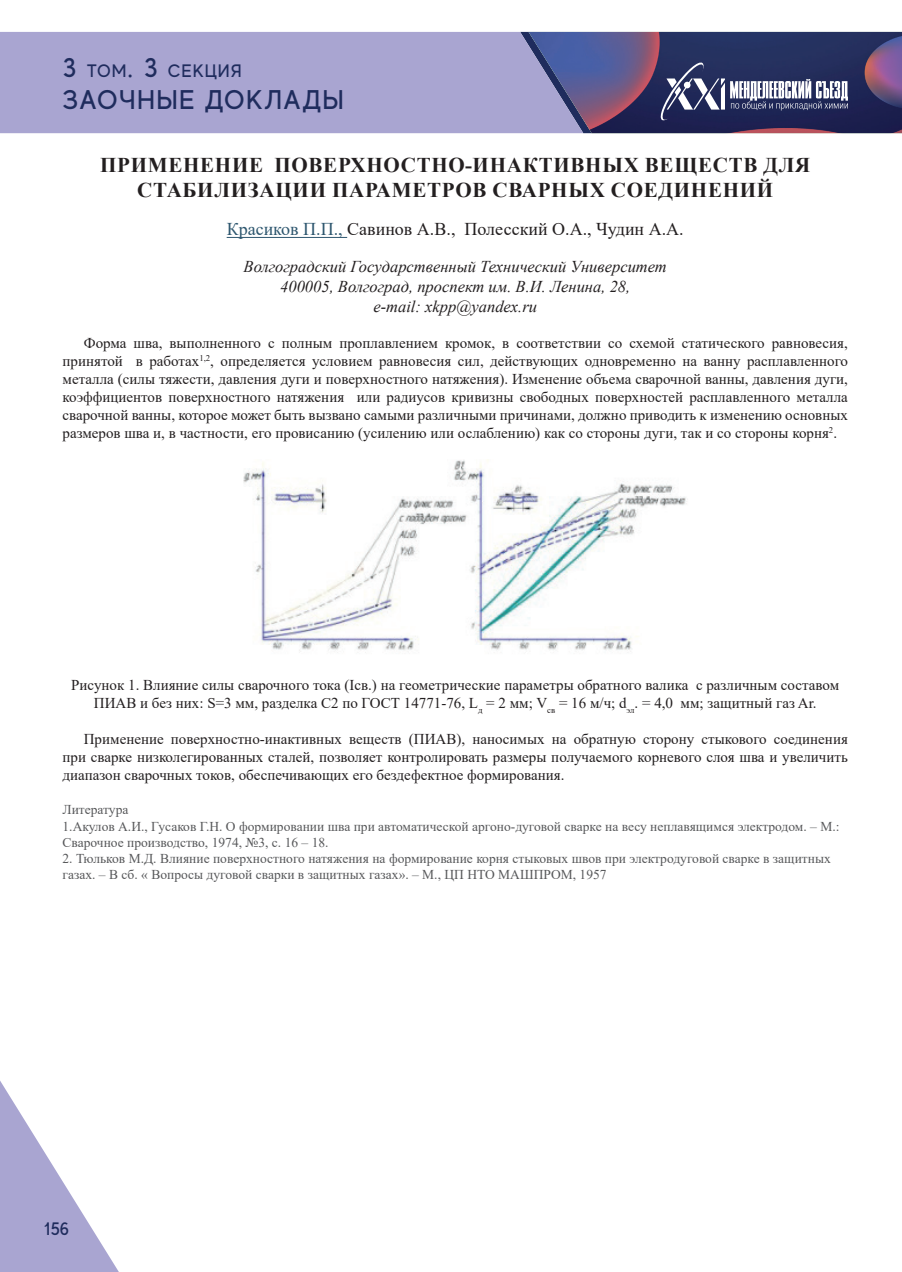
<style>
.page{position:relative;width:902px;height:1272px;background:#fff}
.page>*{position:absolute;margin:0;border:0;box-sizing:border-box;transform-origin:0 0}
.t1{font:500 27px "MADE Evolve Sans";letter-spacing:.05em;color:#1f2c5d}
.t2{font:700 21px/25.2px "Times New Roman";letter-spacing:.035em;color:#231f20;text-align:center}
.t3{font:18px "Times New Roman";color:#231f20}
.t4{font:500 18px "MADE Evolve Sans";letter-spacing:.05em;color:#1f2c5d}
.t5{font:italic 16.5px/19.8px "Times New Roman";color:#231f20;text-align:center}
.t6{font:15px/18px "Times New Roman";color:#231f20;text-align:justify}
.t7{font:13.5px/16.2px "Times New Roman";color:#57585a}
.s1{font-size:27px}
.s2{color:#2e576f}
</style>
<div class="page">
<div style="left:0;top:32px;width:520px;height:101px;background:#a9a5d1"></div>
<svg style="left:0;top:1081px;width:118px;height:190px"></svg>
<svg style="left:520px;top:32px;width:382px;height:101px;background:#504f7b"></svg>
<hr style="left:227px;top:237px;width:120px;height:1px;background:#2e576f">
<img style="left:243px;top:459px;width:444px;height:194px">
<p class="t4" style="left:63px;top:59px;width:181px"><span class="s1">3</span> ТОМ<span class="s1">. 3</span> СЕКЦИЯ</p>
<h1 class="t1" style="left:63px;top:83px;width:283px">ЗАОЧНЫЕ ДОКЛАДЫ</h1>
<h2 class="t2" style="left:100px;top:151px;width:711px">ПРИМЕНЕНИЕ ПОВЕРХНОСТНО-ИНАКТИВНЫХ ВЕЩЕСТВ ДЛЯ<br>СТАБИЛИЗАЦИИ ПАРАМЕТРОВ СВАРНЫХ СОЕДИНЕНИЙ</h2>
<p class="t3" style="left:227px;top:217px;width:458px"><span class="s2">Красиков П.П.,</span> Савинов А.В., Полесский О.А., Чудин А.А.</p>
<p class="t5" style="left:243px;top:256px;width:424px">Волгоградский Государственный Технический Университет<br>400005, Волгоград, проспект им. В.И. Ленина, 28,<br>e-mail: xkpp@yandex.ru</p>
<p class="t6" style="left:63px;top:333px;width:786px;text-indent:21px">Форма шва, выполненного с полным проплавлением кромок, в соответствии со схемой статического равновесия, принятой в работах<sup>1,2</sup>, определяется условием равновесия сил, действующих одновременно на ванну расплавленного металла (силы тяжести, давления дуги и поверхностного натяжения). Изменение объема сварочной ванны, давления дуги, коэффициентов поверхностного натяжения или радиусов кривизны свободных поверхностей расплавленного металла сварочной ванны, которое может быть вызвано самыми различными причинами, должно приводить к изменению основных размеров шва и, в частности, его провисанию (усилению или ослаблению) как со стороны дуги, так и со стороны корня<sup>2</sup>.</p>
<p class="t6" style="left:71px;top:675px;width:769px;text-align:center">Рисунок 1. Влияние силы сварочного тока (Iсв.) на геометрические параметры обратного валика с различным составом<br>ПИАВ и без них: S=3 мм, разделка С2 по ГОСТ 14771-76, L<sub>д</sub> = 2 мм; V<sub>св</sub> = 16 м/ч; d<sub>эл</sub>. = 4,0 мм; защитный газ Ar.</p>
<p class="t6" style="left:63px;top:729px;width:786px;text-indent:21px">Применение поверхностно-инактивных веществ (ПИАВ), наносимых на обратную сторону стыкового соединения при сварке низколегированных сталей, позволяет контролировать размеры получаемого корневого слоя шва и увеличить диапазон сварочных токов, обеспечивающих его бездефектное формирования.</p>
<p class="t7" style="left:63px;top:801px;width:778px">Литература<br>1.Акулов А.И., Гусаков Г.Н. О формировании шва при автоматической аргоно-дуговой сварке на весу неплавящимся электродом. – М.:<br>Сварочное производство, 1974, №3, с. 16 – 18.</p>
<p class="t7" style="left:63px;top:850px;width:769px">2. Тюльков М.Д. Влияние поверхностного натяжения на формирование корня стыковых швов при электродуговой сварке в защитных газах. – В сб. « Вопросы дуговой сварки в защитных газах». – М., ЦП НТО МАШПРОМ, 1957</p>
<p class="t4" style="left:44px;top:1217px;width:27px">156</p>
</div>
